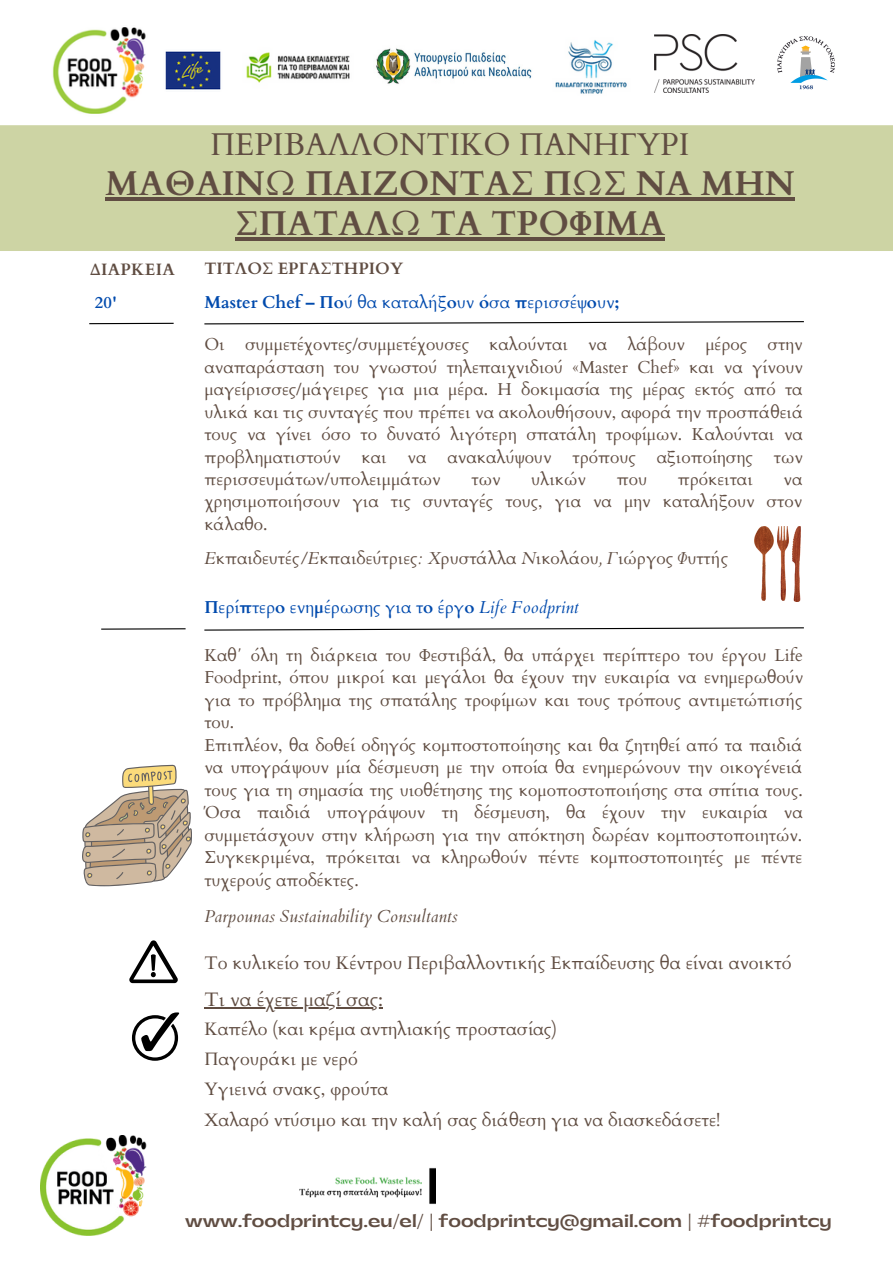
<style>
.page{position:relative;width:893px;height:1264px;background:#fff}
.page>*{position:absolute;margin:0;border:0;box-sizing:border-box;transform-origin:0 0}
.t1{font:700 34.5px/40.5px "Cardo";color:#604d42;text-align:center}
.t2{font:31.5px "Cardo";color:#604d42}
.t3{font:19.5px "Cardo";color:#604d42}
.t4{font:18.15px "Cardo";color:#604d42}
.t5{font:18px/30.3px "Cardo";color:#604d42}
.t6{font:17.25px/22.5px "Cardo";color:#604d42;text-align:justify}
.t7{font:italic 17.25px "Cardo";color:#604d42}
.t8{font:700 17.25px "Cardo";color:#004aad}
.t9{font:700 16.5px "Gatwick";color:#604d42}
.t10{font:700 16.5px "Cardo";color:#604d42}
.t11{font:700 16.5px "Cardo";letter-spacing:.02em;color:#604d42}
.t12{font:700 16.5px "Cardo";color:#004aad}
.s1{font-weight:400;font-style:italic}
</style>
<div class="page">
<svg style="left:204px;top:321px;width:600px;height:4px"></svg>
<svg style="left:204px;top:627px;width:600px;height:4px"></svg>
<hr style="left:89px;top:323px;width:85px;height:1px;background:#000">
<hr style="left:101px;top:628px;width:84px;height:1px;background:#000">
<img style="left:777px;top:526px;width:11px;height:75px">
<img style="left:754px;top:526px;width:19px;height:75px">
<img style="left:792px;top:526px;width:8px;height:75px">
<img style="left:654px;top:35px;width:100px;height:57px">
<img style="left:777px;top:36px;width:58px;height:54px">
<img style="left:246px;top:52px;width:104px;height:31px">
<img style="left:376px;top:48px;width:156px;height:36px">
<img style="left:555px;top:40px;width:72px;height:54px">
<img style="left:52px;top:27px;width:169px;height:87px">
<img style="left:41px;top:1135px;width:394px;height:100px">
<div style="left:0;top:125px;width:892px;height:126px;background:#cdd4a4"></div>
<svg style="left:82px;top:764px;width:110px;height:123px"></svg>
<svg style="left:129px;top:940px;width:49px;height:43px"></svg>
<svg style="left:132px;top:1012px;width:47px;height:48px"></svg>
<hr style="left:204px;top:1007px;width:179px;height:1px;background:#604d42">
<hr style="left:105px;top:197px;width:689px;height:3px;background:#604d42">
<hr style="left:235px;top:237px;width:430px;height:4px;background:#604d42">
<h2 class="t2" style="left:210px;top:124px;width:480px">ΠΕΡΙΒΑΛΛΟΝΤΙΚΟ ΠΑΝΗΓΥΡΙ</h2>
<h1 class="t1" style="left:105px;top:164px;width:690px">ΜΑΘΑΙΝΩ ΠΑΙΖΟΝΤΑΣ ΠΩΣ ΝΑ ΜΗΝ<br>ΣΠΑΤΑΛΩ ΤΑ ΤΡΟΦΙΜΑ</h1>
<p class="t11" style="left:90px;top:258px;width:86px">ΔΙΑΡΚΕΙΑ</p>
<p class="t12" style="left:95px;top:291px;width:23px">20'</p>
<p class="t10" style="left:204px;top:257px;width:200px">ΤΙΤΛΟΣ ΕΡΓΑΣΤΗΡΙΟΥ</p>
<p class="t8" style="left:204px;top:291px;width:416px">Master Chef – Πού θα καταλήξουν όσα περισσέψουν;</p>
<p class="t6" style="left:204px;top:333px;width:600px">Οι συμμετέχοντες/συμμετέχουσες καλούνται να λάβουν μέρος στην αναπαράσταση του γνωστού τηλεπαιχνιδιού «Master Chef» και να γίνουν μαγείρισσες/μάγειρες για μια μέρα. Η δοκιμασία της μέρας εκτός από τα υλικά και τις συνταγές που πρέπει να ακολουθήσουν, αφορά την προσπάθειά τους να γίνει όσο το δυνατό λιγότερη σπατάλη τροφίμων. Καλούνται να προβληματιστούν και να ανακαλύψουν τρόπους αξιοποίησης των περισσευμάτων/υπολειμμάτων</p>
<p class="t6" style="left:471px;top:468px;width:31px">των</p>
<p class="t6" style="left:531px;top:468px;width:56px">υλικών</p>
<p class="t6" style="left:616px;top:468px;width:32px">που</p>
<p class="t6" style="left:677px;top:468px;width:77px">πρόκειται</p>
<p class="t6" style="left:204px;top:468px;width:599px;text-indent:579px">να χρησιμοποιήσουν για τις συνταγές τους, για να μην καταλήξουν στον κάλαθο.</p>
<p class="t7" style="left:204px;top:547px;width:525px">Εκπαιδευτές/Εκπαιδεύτριες: Χρυστάλλα Νικολάου, Γιώργος Φυττής</p>
<p class="t8" style="left:204px;top:596px;width:376px">Περίπτερο ενημέρωσης για το έργο <span class="s1">Life Foodprint</span></p>
<p class="t6" style="left:204px;top:644px;width:600px;text-align:left">Καθ΄ όλη τη διάρκεια του Φεστιβάλ, θα υπάρχει περίπτερο του έργου Life Foodprint, όπου μικροί και μεγάλοι θα έχουν την ευκαιρία να ενημερωθούν για το πρόβλημα της σπατάλης τροφίμων και τους τρόπους αντιμετώπισής του.<br>Επιπλέον, θα δοθεί οδηγός κομποστοποίησης και θα ζητηθεί από τα παιδιά να υπογράψουν μία δέσμευση με την οποία θα ενημερώνουν την οικογένειά τους για τη σημασία της υιοθέτησης της κομοποστοποιήσης στα σπίτια τους.<br>Όσα παιδιά υπογράψουν τη δέσμευση, θα έχουν την ευκαιρία να συμμετάσχουν στην κλήρωση για την απόκτηση δωρέαν κομποστοποιητών.<br>Συγκεκριμένα, πρόκειται να κληρωθούν πέντε κομποστοποιητές με πέντε τυχερούς αποδέκτες.</p>
<p class="t7" style="left:204px;top:905px;width:254px">Parpounas Sustainability Consultants</p>
<p class="t4" style="left:204px;top:951px;width:588px">Το κυλικείο του Κέντρου Περιβαλλοντικής Εκπαίδευσης θα είναι ανοικτό</p>
<p class="t3" style="left:204px;top:987px;width:180px">Τι να έχετε μαζί σας:</p>
<p class="t5" style="left:204px;top:1013px;width:517px">Καπέλο (και κρέμα αντηλιακής προστασίας)<br>Παγουράκι με νερό<br>Υγιεινά σνακς, φρούτα<br>Xαλαρό ντύσιμο και την καλή σας διάθεση για να διασκεδάσετε!</p>
<p class="t9" style="left:185px;top:1212px;width:648px">www.foodprintcy.eu/el/ | foodprintcy@gmail.com | #foodprintcy</p>
</div>
